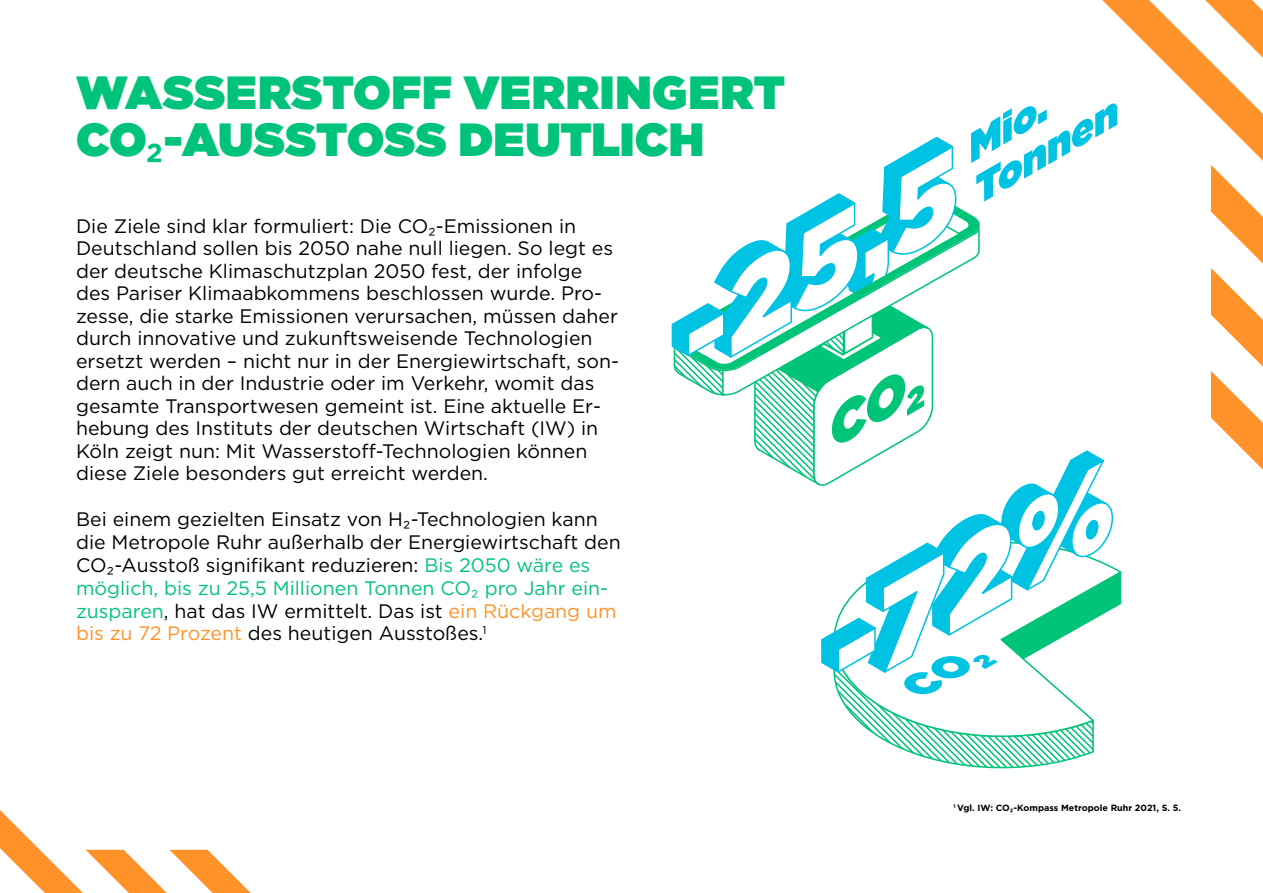
<style>
.page{position:relative;width:1263px;height:893px;background:#fff}
.page>*{position:absolute;margin:0;border:0;box-sizing:border-box;transform-origin:0 0}
.t1{font:900 46.5px/46.5px "Gotham";letter-spacing:.01em;color:#00c37b}
.t2{font:19.5px/22.5px "Gotham";color:#000}
.t3{font:700 9px "Gotham";color:#000}
.s1{font-weight:700}
.s2{color:#00c37b}
.s3{color:#ff9329}
</style>
<div class="page">
<svg style="left:0;top:810px;width:251px;height:83px"></svg>
<svg style="left:671px;top:0;width:592px;height:769px"></svg>
<h1 class="t1" style="left:76px;top:69px;width:711px">WASSERSTOFF VERRINGERT<br>CO<span class="s1">₂</span>-AUSSTOSS DEUTLICH</h1>
<p class="t2" style="left:76px;top:214px;width:545px">Die Ziele sind klar formuliert: Die CO₂-Emissionen in Deutschland sollen bis 2050 nahe null liegen. So legt es der deutsche Klimaschutzplan 2050 fest, der infolge des Pariser Klimaabkommens beschlossen wurde. Pro&shy;zesse, die starke Emissionen verursachen, müssen daher durch innovative und zukunftsweisende Technologien ersetzt werden – nicht nur in der Energiewirtschaft, son&shy;dern auch in der Industrie oder im Verkehr, womit das gesamte Transportwesen gemeint ist. Eine aktuelle Er&shy;hebung des Instituts der deutschen Wirtschaft (IW) in Köln zeigt nun: Mit Wasserstoff-Technologien können diese Ziele besonders gut erreicht werden.</p>
<p class="t2" style="left:76px;top:507px;width:546px">Bei einem gezielten Einsatz von H₂-Technologien kann die Metropole Ruhr außerhalb der Energiewirtschaft den CO₂-Ausstoß signifikant reduzieren: <span class="s2">Bis 2050 wäre es möglich, bis zu 25,5 Millionen Tonnen CO₂ pro Jahr ein&shy;zusparen</span>, hat das IW ermittelt. Das ist <span class="s3">ein Rückgang um bis zu 72 Prozent</span> des heutigen Ausstoßes.<sup>1</sup></p>
<p class="t3" style="left:953px;top:802px;width:229px"><sup>1</sup> Vgl. IW: CO₂-Kompass Metropole Ruhr 2021, S. 5.</p>
</div>
